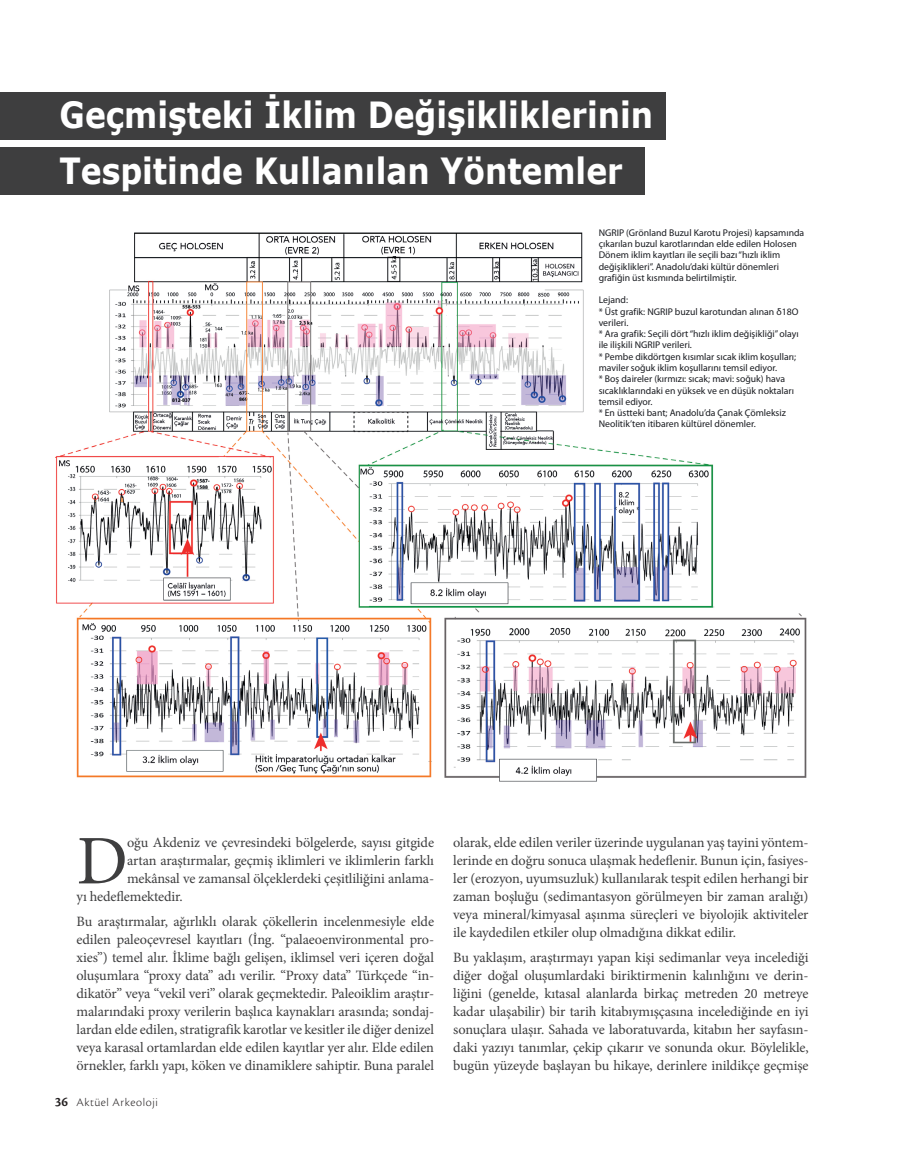
<style>
.page{position:relative;width:915px;height:1149px;background:#fff}
.page>*{position:absolute;margin:0;border:0;box-sizing:border-box;transform-origin:0 0}
.t1{font:69.6px "Minion Pro";color:#3e3e3f}
.t2{font:700 36px/55.5px "Verdana";color:#fff;scale:.87 1}
.t3{font:14.25px/18px "Minion Pro";letter-spacing:-.01em;color:#3e3e3f;text-align:justify}
.t4{font:300 12px "Cronos Pro";letter-spacing:.045em;color:#231f20}
.t5{font:9.75px/11.2px "Myriad Pro";color:#1a1c21}
.s1{font-weight:600;font-size:13.5px}
</style>
<div class="page">
<img style="left:55px;top:232px;width:752px;height:550px">
<div style="left:0;top:92px;width:665px;height:48px;background:#3e3e3f"></div>
<div style="left:0;top:147px;width:643px;height:47px;background:#3e3e3f"></div>
<h2 class="t2" style="left:60px;top:87px;width:683px">Geçmişteki İklim Değişikliklerinin<br>Tespitinde Kullanılan Yöntemler</h2>
<p class="t5" style="left:598px;top:227px;width:207px">NGRIP (Grönland Buzul Karotu Projesi) kapsamında çıkarılan buzul karotlarından elde edilen Holosen Dönem iklim kayıtları ile seçili bazı “hızlı iklim değişiklikleri”. Anadolu’daki kültür dönemleri grafiğin üst kısmında belirtilmiştir.</p>
<p class="t5" style="left:598px;top:294px;width:201px">Lejand:<br>* Üst grafik: NGRIP buzul karotundan alınan δ18O verileri.<br>* Ara grafik: Seçili dört “hızlı iklim değişikliği” olayı ile ilişkili NGRIP verileri.<br>* Pembe dikdörtgen kısımlar sıcak iklim koşulları; maviler soğuk iklim koşullarını temsil ediyor.<br>* Boş daireler (kırmızı: sıcak; mavi: soğuk) hava sıcaklıklarındaki en yüksek ve en düşük noktaları temsil ediyor.<br>* En üstteki bant; Anadolu’da Çanak Çömleksiz Neolitik’ten itibaren kültürel dönemler.</p>
<h1 class="t1" style="left:77px;top:814px;width:53px">D</h1>
<p class="t3" style="left:127px;top:833px;width:308px">oğu Akdeniz ve çevresindeki bölgelerde, sayısı gitgide</p>
<p class="t3" style="left:127px;top:851px;width:308px">artan araştırmalar, geçmiş iklimleri ve iklimlerin farklı</p>
<p class="t3" style="left:127px;top:869px;width:308px">mekânsal ve zamansal ölçeklerdeki çeşitliliğini anlama-</p>
<p class="t3" style="left:77px;top:887px;width:107px">yı hedeflemektedir.</p>
<p class="t3" style="left:77px;top:912px;width:359px">Bu araştırmalar, ağırlıklı olarak çökellerin incelenmesiyle elde edilen paleoçevresel kayıtları (İng. “palaeoenvironmental pro&shy;xies”) temel alır. İklime bağlı gelişen, iklimsel veri içeren doğal oluşumlara “proxy data” adı verilir. “Proxy data” Türkçede “in&shy;dikatör” veya “vekil veri” olarak geçmektedir. Paleoiklim araştır&shy;malarındaki proxy verilerin başlıca kaynakları arasında; sondaj&shy;lardan elde edilen, stratigrafik karotlar ve kesitler ile diğer denizel veya karasal ortamlardan elde edilen kayıtlar yer alır. Elde edilen örnekler, farklı yapı, köken ve dinamiklere sahiptir. Buna paralel</p>
<p class="t4" style="left:55px;top:1095px;width:104px"><span class="s1">36</span> Aktüel Arkeoloji</p>
<p class="t3" style="left:453px;top:833px;width:357px">olarak, elde edilen veriler üzerinde uygulanan yaş tayini yöntem&shy;lerinde en doğru sonuca ulaşmak hedeflenir. Bunun için, fasiyes&shy;ler (erozyon, uyumsuzluk) kullanılarak tespit edilen herhangi bir zaman boşluğu (sedimantasyon görülmeyen bir zaman aralığı) veya mineral/kimyasal aşınma süreçleri ve biyolojik aktiviteler ile kaydedilen etkiler olup olmadığına dikkat edilir.</p>
<p class="t3" style="left:453px;top:948px;width:357px">Bu yaklaşım, araştırmayı yapan kişi sedimanlar veya incelediği diğer doğal oluşumlardaki biriktirmenin kalınlığını ve derin&shy;liğini (genelde, kıtasal alanlarda birkaç metreden 20 metreye kadar ulaşabilir) bir tarih kitabıymışçasına incelediğinde en iyi sonuçlara ulaşır. Sahada ve laboratuvarda, kitabın her sayfasın&shy;daki yazıyı tanımlar, çekip çıkarır ve sonunda okur. Böylelikle, bugün yüzeyde başlayan bu hikaye, derinlere inildikçe geçmişe</p>
</div>
